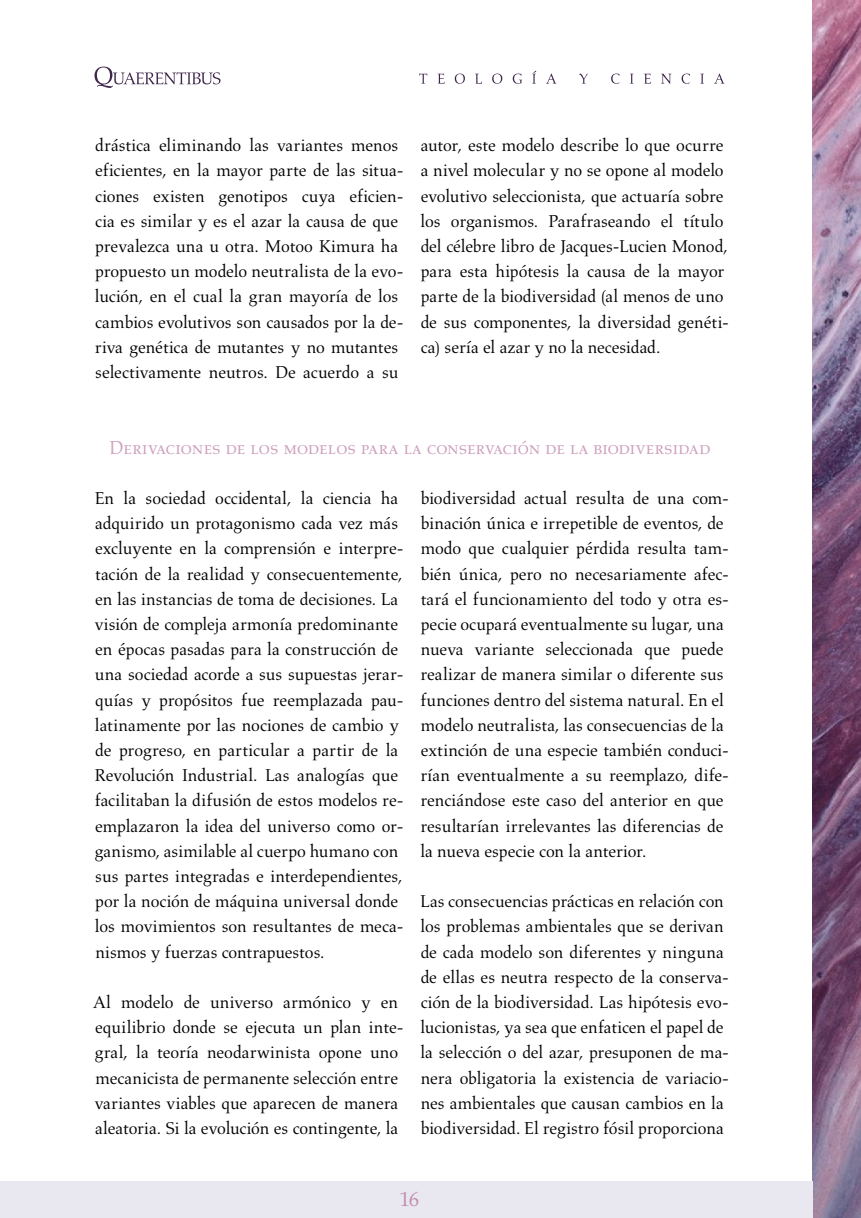
<style>
.page{position:relative;width:861px;height:1218px;background:#fff}
.page>*{position:absolute;margin:0;border:0;box-sizing:border-box;transform-origin:0 0}
.t1{font:21px "Aldus LT Std";color:#c18aaf}
.t2{font:19.25px "Aldus LT Std";letter-spacing:-.01em;color:#cea1be}
.t3{font:17.5px/25.2px "Aldus LT Std";letter-spacing:-.005em;color:#000}
</style>
<div class="page">
<img style="left:813px;top:0;width:48px;height:1218px">
<svg style="left:95px;top:67px;width:126px;height:21px"></svg>
<svg style="left:419px;top:71px;width:306px;height:13px"></svg>
<div style="left:0;top:1181px;width:813px;height:37px;background:#e9e8f1"></div>
<p class="t3" style="left:95px;top:133px;width:310px">drástica eliminando las variantes menos eficientes, en la mayor parte de las situa&shy;ciones existen genotipos cuya eficien&shy;cia es similar y es el azar la causa de que prevalezca una u otra. Motoo Kimura ha propuesto un modelo neutralista de la evo&shy;lución, en el cual la gran mayoría de los cambios evolutivos son causados por la de&shy;riva genética de mutantes y no mutantes selectivamente neutros. De acuerdo a su</p>
<p class="t3" style="left:420px;top:133px;width:310px">autor, este modelo describe lo que ocurre a nivel molecular y no se opone al modelo evolutivo seleccionista, que actuaría sobre los organismos. Parafraseando el título del célebre libro de Jacques-Lucien Monod, para esta hipótesis la causa de la mayor parte de la biodiversidad (al menos de uno de sus componentes, la diversidad genéti&shy;ca) sería el azar y no la necesidad.</p>
<p class="t2" style="left:109px;top:436px;width:603px">Derivaciones de los modelos para la conservación de la biodiversidad</p>
<p class="t3" style="left:94px;top:486px;width:310px">En la sociedad occidental, la ciencia ha adquirido un protagonismo cada vez más excluyente en la comprensión e interpre&shy;tación de la realidad y consecuentemente, en las instancias de toma de decisiones. La visión de compleja armonía predominante en épocas pasadas para la construcción de una sociedad acorde a sus supuestas jerar&shy;quías y propósitos fue reemplazada pau&shy;latinamente por las nociones de cambio y de progreso, en particular a partir de la Revolución Industrial. Las analogías que facilitaban la difusión de estos modelos re&shy;emplazaron la idea del universo como or&shy;ganismo, asimilable al cuerpo humano con sus partes integradas e interdependientes, por la noción de máquina universal donde los movimientos son resultantes de meca&shy;nismos y fuerzas contrapuestos.</p>
<p class="t3" style="left:93px;top:990px;width:312px">Al modelo de universo armónico y en equilibrio donde se ejecuta un plan inte&shy;gral, la teoría neodarwinista opone uno mecanicista de permanente selección entre variantes viables que aparecen de manera aleatoria. Si la evolución es contingente, la</p>
<p class="t3" style="left:420px;top:486px;width:310px">biodiversidad actual resulta de una com&shy;binación única e irrepetible de eventos, de modo que cualquier pérdida resulta tam&shy;bién única, pero no necesariamente afec&shy;tará el funcionamiento del todo y otra es&shy;pecie ocupará eventualmente su lugar, una nueva variante seleccionada que puede realizar de manera similar o diferente sus funciones dentro del sistema natural. En el modelo neutralista, las consecuencias de la extinción de una especie también conduci&shy;rían eventualmente a su reemplazo, dife&shy;renciándose este caso del anterior en que resultarían irrelevantes las diferencias de la nueva especie con la anterior.</p>
<p class="t3" style="left:420px;top:889px;width:310px">Las consecuencias prácticas en relación con los problemas ambientales que se derivan de cada modelo son diferentes y ninguna de ellas es neutra respecto de la conserva&shy;ción de la biodiversidad. Las hipótesis evo&shy;lucionistas, ya sea que enfaticen el papel de la selección o del azar, presuponen de ma&shy;nera obligatoria la existencia de variacio&shy;nes ambientales que causan cambios en la biodiversidad. El registro fósil proporciona</p>
<p class="t1" style="left:400px;top:1187px;width:21px">16</p>
</div>
